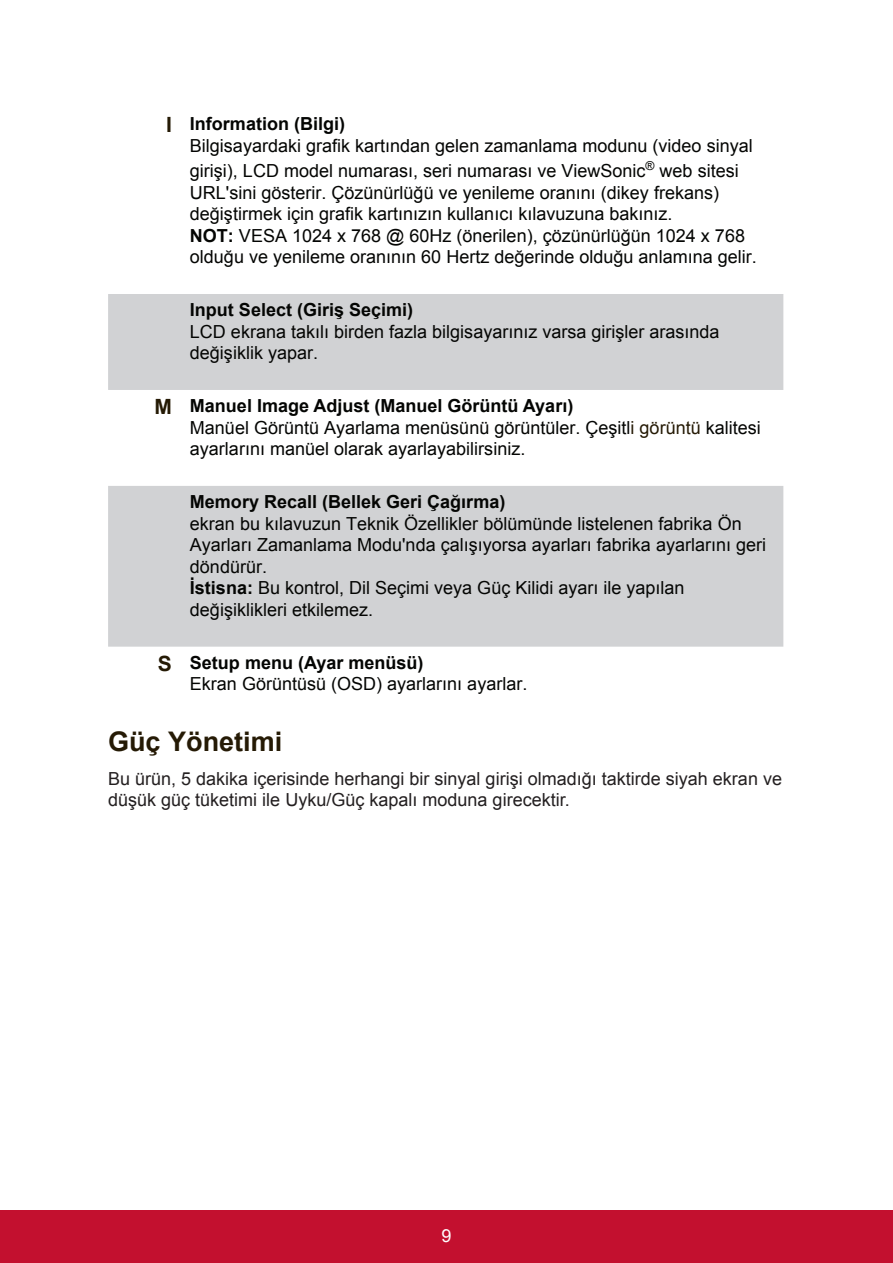
<style>
.page{position:relative;width:893px;height:1263px;background:#fff}
.page>*{position:absolute;margin:0;border:0;box-sizing:border-box;transform-origin:0 0}
.t1{font:700 27px "Arial";color:#251a05}
.t2{font:18px/21.6px "Arial";color:#040503}
.t3{font:18px/21.6px "Arial";color:#231f20}
.t4{font:700 18px "Arial";color:#040503}
.t5{font:18px "Arial";color:#fff}
.s1{font-weight:700;font-size:21px;color:#251a05}
.s2{font-weight:700}
.s3{color:#251a05}
</style>
<div class="page">
<div style="left:0;top:1210px;width:892px;height:53px;background:#c3102f"></div>
<svg style="left:108px;top:294px;width:675px;height:352px;fill:#d1d2d4"></svg>
<p class="t2" style="left:190px;top:113px;width:564px;text-indent:-24px"><span class="s1">I</span> <span class="s2">Information (Bilgi)<br></span>Bilgisayardaki grafik kartından gelen zamanlama modunu (video sinyal</p>
<p class="t2" style="left:190px;top:160px;width:568px">girişi), LCD model numarası, seri numarası ve ViewSonic<sup>®</sup> web sitesi URL'sini gösterir. Çözünürlüğü ve yenileme oranını (dikey frekans) değiştirmek için grafik kartınızın kullanıcı kılavuzuna bakınız.<br><span class="s2">NOT:</span> VESA 1024 x 768 @ 60Hz (önerilen), çözünürlüğün 1024 x 768 olduğu ve yenileme oranının 60 Hertz değerinde olduğu anlamına gelir.</p>
<p class="t4" style="left:190px;top:298px;width:225px">Input Select (Giriş Seçimi)</p>
<p class="t2" style="left:190px;top:321px;width:531px">LCD ekrana takılı birden fazla bilgisayarınız varsa girişler arasında değişiklik yapar.</p>
<p class="t2" style="left:190px;top:395px;width:572px;text-indent:-35px"><span class="s1">M</span> <span class="s2">Manuel Image Adjust (Manuel Görüntü Ayarı)<br></span>Manüel Görüntü Ayarlama menüsünü görüntüler. Çeşitl<span class="s3">i görüntü</span> kalitesi ayarlarını manüel olarak ayarlayabilirsiniz.</p>
<p class="t4" style="left:190px;top:489px;width:317px">Memory Recall (Bellek Geri Çağırma)</p>
<p class="t2" style="left:190px;top:512px;width:577px">ekran bu kılavuzun Teknik Özellikler bölümünde listelenen fabrika Ön Ayarları Zamanlama Modu'nda çalışıyorsa ayarları fabrika ayarlarını geri döndürür.<br><span class="s2">İstisna:</span> Bu kontrol, Dil Seçimi veya Güç Kilidi ayarı ile yapılan değişiklikleri etkilemez.</p>
<p class="t2" style="left:190px;top:652px;width:339px;text-indent:-32px"><span class="s1">S</span> <span class="s2">Setup menu (Ayar menüsü)<br></span>Ekran Görüntüsü (OSD) ayarlarını ayarlar.</p>
<h1 class="t1" style="left:108px;top:723px;width:176px">Güç Yönetimi</h1>
<p class="t3" style="left:108px;top:767px;width:675px">Bu ürün, 5 dakika içerisinde herhangi bir sinyal girişi olmadığı taktirde siyah ekran ve düşük güç tüketimi ile Uyku/Güç kapalı moduna girecektir.</p>
<p class="t5" style="left:441px;top:1223px;width:12px">9</p>
</div>
